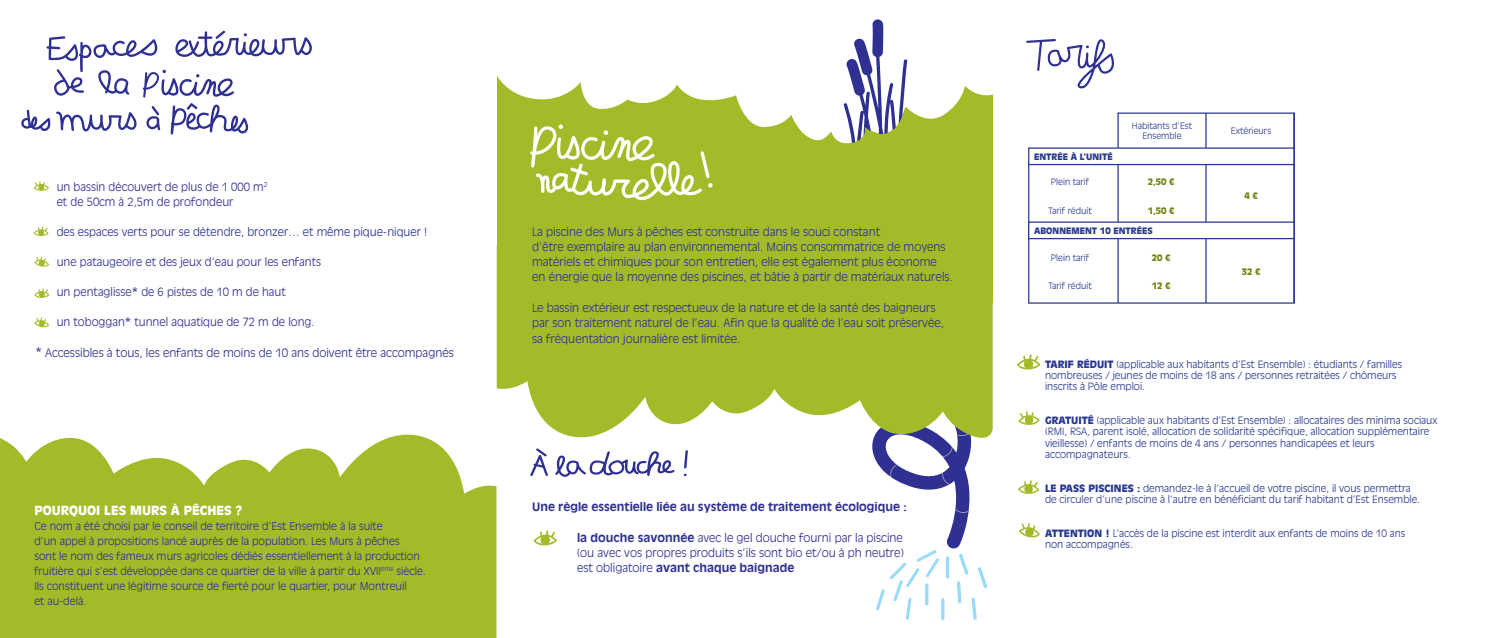
<style>
.page{position:relative;width:1489px;height:638px;background:#fff}
.page>*{position:absolute;margin:0;border:0;box-sizing:border-box;transform-origin:0 0}
.t1{font:900 12.5px "Antique Olive Std";color:#fff}
.t2{font:300 11.5px/15.2px "Antique Olive Std";color:#2e3092}
.t3{font:700 11.5px "Antique Olive Std";color:#2e3092}
.t4{font:300 11.25px "Antique Olive Std";color:#2e3092}
.t5{font:300 10.62px/15px "Antique Olive Std";color:#2e3092}
.t6{font:300 10px/11.2px "Antique Olive Std";color:#283890}
.t7{font:300 8.75px/10.5px "Antique Olive Std";color:#283890;text-align:center}
.t8{font:900 8.75px "Antique Olive Std";color:#283890}
.t9{font:900 8.75px "Antique Olive Std";color:#728618}
.s1{font-size:14.62px}
.s2{font-weight:700}
.s3{font-weight:300}
.s4{font-weight:900}
</style>
<div class="page">
<svg style="left:872px;top:443px;width:115px;height:177px"></svg>
<svg style="left:0;top:434px;width:496px;height:204px;fill:#a3bb29"></svg>
<svg style="left:496px;top:302px;width:496px;height:141px;fill:#a3bb29"></svg>
<div style="left:34px;top:505px;width:402px;height:124px;background:#a3bb29"></div>
<hr style="left:1117px;top:113px;width:1px;height:190px;background:#283890">
<hr style="left:1205px;top:113px;width:1px;height:190px;background:#283890">
<hr style="left:1293px;top:113px;width:1px;height:190px;background:#283890">
<hr style="left:1028px;top:162px;width:1px;height:141px;background:#283890">
<div style="left:1028px;top:221px;width:266px;height:18px;background:#fff;border:1px solid #283890"></div>
<div style="left:1028px;top:147px;width:266px;height:18px;background:#fff;border:1px solid #283890"></div>
<hr style="left:1117px;top:112px;width:177px;height:2px;background:#283890">
<hr style="left:1028px;top:302px;width:266px;height:2px;background:#283890">
<svg style="left:1017px;top:354px;width:23px;height:16px"></svg>
<svg style="left:1018px;top:411px;width:21px;height:14px"></svg>
<svg style="left:34px;top:181px;width:15px;height:10px"></svg>
<svg style="left:1019px;top:523px;width:20px;height:15px"></svg>
<svg style="left:34px;top:257px;width:15px;height:10px"></svg>
<svg style="left:34px;top:317px;width:15px;height:11px"></svg>
<svg style="left:1018px;top:480px;width:21px;height:14px"></svg>
<svg style="left:34px;top:227px;width:15px;height:9px"></svg>
<svg style="left:34px;top:288px;width:15px;height:10px"></svg>
<div style="left:496px;top:0;width:496px;height:302px;background:#a3bb29"></div>
<svg style="left:496px;top:0;width:497px;height:146px;fill:#fff"></svg>
<svg style="left:786px;top:19px;width:198px;height:127px"></svg>
<svg style="left:533px;top:530px;width:24px;height:15px"></svg>
<svg style="left:530px;top:124px;width:182px;height:76px"></svg>
<svg style="left:530px;top:448px;width:18px;height:28px"></svg>
<svg style="left:555px;top:451px;width:119px;height:26px"></svg>
<svg style="left:683px;top:450px;width:5px;height:26px"></svg>
<svg style="left:1026px;top:39px;width:88px;height:49px"></svg>
<svg style="left:21px;top:31px;width:291px;height:104px"></svg>
<p class="t4" style="left:57px;top:180px;width:212px">un bassin découvert de plus de 1 000 m<sup>2</sup></p>
<p class="t4" style="left:57px;top:195px;width:178px">et de 50cm à 2,5m de profondeur</p>
<p class="t4" style="left:57px;top:225px;width:372px">des espaces verts pour se détendre, bronzer… et même pique-niquer !</p>
<p class="t4" style="left:57px;top:255px;width:266px">une pataugeoire et des jeux d’eau pour les enfants</p>
<p class="t4" style="left:57px;top:285px;width:230px">un pentaglisse<span class="s1">*</span> de 6 pistes de 10 m de haut</p>
<p class="t4" style="left:57px;top:316px;width:259px">un toboggan<span class="s1">*</span> tunnel aquatique de 72 m de long.</p>
<p class="t2" style="left:35px;top:345px;width:420px"><span class="s1">*</span> Accessibles à tous, les enfants de moins de 10 ans doivent être accompagnés</p>
<p class="t1" style="left:34px;top:503px;width:209px">POURQUOI LES MURS À PÊCHES ?</p>
<p class="t5" style="left:34px;top:518px;width:350px">Ce nom a été choisi par le conseil de territoire d’Est Ensemble à la suite</p>
<p class="t5" style="left:34px;top:533px;width:367px">d’un appel à propositions lancé auprès de la population. Les Murs à pêches</p>
<p class="t5" style="left:34px;top:548px;width:393px">sont le nom des fameux murs agricoles dédiés essentiellement à la production fruitière qui s’est développée dans ce quartier de la ville à partir du XVII<sup>ème</sup> siècle.</p>
<p class="t5" style="left:34px;top:578px;width:374px">Ils constituent une légitime source de fierté pour le quartier, pour Montreuil</p>
<p class="t5" style="left:34px;top:593px;width:53px">et au-delà.</p>
<p class="t2" style="left:532px;top:224px;width:349px">La piscine des Murs à pêches est construite dans le souci constant</p>
<p class="t2" style="left:532px;top:239px;width:415px">d’être exemplaire au plan environnemental. Moins consommatrice de moyens matériels et chimiques pour son entretien, elle est également plus économe</p>
<p class="t2" style="left:532px;top:270px;width:422px">en énergie que la moyenne des piscines, et bâtie à partir de matériaux naturels.</p>
<p class="t2" style="left:532px;top:300px;width:405px">Le bassin extérieur est respectueux de la nature et de la santé des baigneurs</p>
<p class="t2" style="left:532px;top:316px;width:413px">par son traitement naturel de l’eau. Afin que la qualité de l’eau soit préservée,</p>
<p class="t2" style="left:532px;top:331px;width:210px">sa fréquentation journalière est limitée.</p>
<p class="t3" style="left:532px;top:500px;width:376px">Une règle essentielle liée au système de traitement écologique :</p>
<p class="t2" style="left:577px;top:530px;width:327px"><span class="s2">la douche savonnée</span> avec le gel douche fourni par la piscine</p>
<p class="t2" style="left:577px;top:545px;width:328px">(ou avec vos propres produits s’ils sont bio et/ou à ph neutre)</p>
<p class="t3" style="left:577px;top:561px;width:219px"><span class="s3">est obligatoire</span> avant chaque baignade</p>
<p class="t8" style="left:1033px;top:152px;width:80px">ENTRÉE À L’UNITÉ</p>
<p class="t7" style="left:1050px;top:176px;width:40px">Plein tarif</p>
<p class="t7" style="left:1048px;top:205px;width:45px">Tarif réduit</p>
<p class="t7" style="left:1131px;top:121px;width:62px">Habitants d’Est<br>Ensemble</p>
<p class="t9" style="left:1147px;top:176px;width:28px">2,50 €</p>
<p class="t9" style="left:1147px;top:205px;width:28px">1,50 €</p>
<p class="t8" style="left:1033px;top:226px;width:120px">ABONNEMENT 10 ENTRÉES</p>
<p class="t7" style="left:1050px;top:252px;width:40px">Plein tarif</p>
<p class="t7" style="left:1048px;top:281px;width:45px">Tarif réduit</p>
<p class="t9" style="left:1151px;top:252px;width:20px">20 €</p>
<p class="t9" style="left:1151px;top:281px;width:20px">12 €</p>
<p class="t7" style="left:1230px;top:126px;width:42px">Extérieurs</p>
<p class="t9" style="left:1244px;top:191px;width:15px">4 €</p>
<p class="t9" style="left:1241px;top:266px;width:20px">32 €</p>
<p class="t6" style="left:1044px;top:359px;width:358px"><span class="s4">TARIF RÉDUIT</span> (applicable aux habitants d’Est Ensemble) : étudiants / familles nombreuses / jeunes de moins de 18 ans / personnes retraitées / chômeurs</p>
<p class="t6" style="left:1044px;top:381px;width:101px">inscrits à Pôle emploi.</p>
<p class="t6" style="left:1044px;top:415px;width:394px"><span class="s4">GRATUITÉ</span> (applicable aux habitants d’Est Ensemble) : allocataires des minima sociaux</p>
<p class="t6" style="left:1044px;top:426px;width:386px">(RMI, RSA, parent isolé, allocation de solidarité spécifique, allocation supplémentaire vieillesse) / enfants de moins de 4 ans / personnes handicapées et leurs accompagnateurs.</p>
<p class="t6" style="left:1044px;top:482px;width:367px"><span class="s4">LE PASS PISCINES :</span> demandez-le à l’accueil de votre piscine, il vous permettra</p>
<p class="t6" style="left:1044px;top:494px;width:376px">de circuler d’une piscine à l’autre en bénéficiant du tarif habitant d’Est Ensemble.</p>
<p class="t6" style="left:1044px;top:527px;width:362px"><span class="s4">ATTENTION !</span> L’accès de la piscine est interdit aux enfants de moins de 10 ans</p>
<p class="t6" style="left:1044px;top:539px;width:89px">non accompagnés.</p>
</div>
